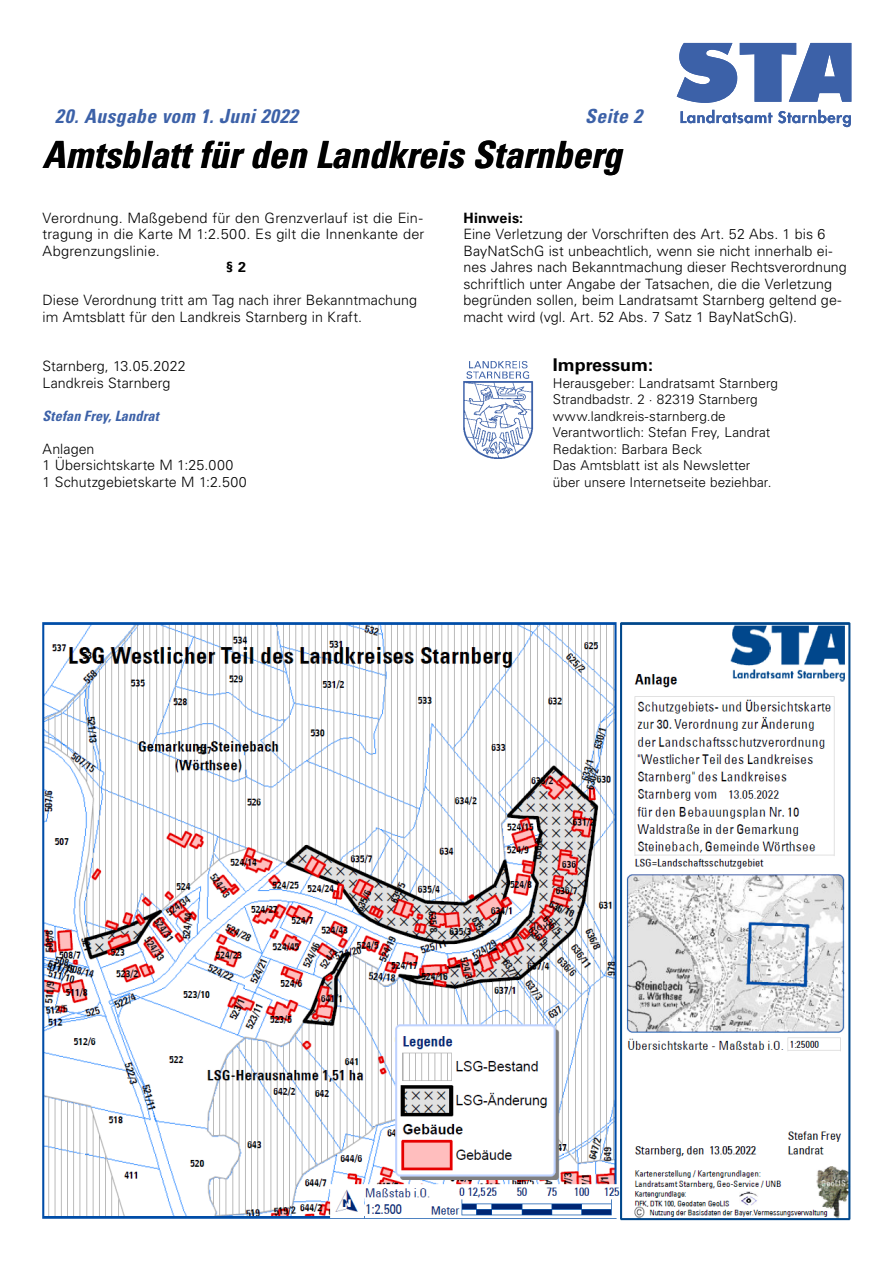
<style>
.page{position:relative;width:893px;height:1263px;background:#fff}
.page>*{position:absolute;margin:0;border:0;box-sizing:border-box;transform-origin:0 0}
.Haupt-Titel{font:italic 700 condensed 37.5px "Univers LT Std";color:#000}
.Ausgabe-Nr{font:italic 700 condensed 19.5px "Univers LT Std";letter-spacing:.025em;color:#3c61a8}
.t1{font:700 17.4px "Univers LT Std";color:#000}
.Fliesstext{font:300 14.25px/16.5px "Univers LT Std";letter-spacing:.005em;color:#000}
.Abschlusszeile-1{font:italic 700 condensed 14.25px "Univers LT Std";letter-spacing:.01em;color:#3c61a8}
.Fliesstext_bold{font:700 14.25px "Univers LT Std";letter-spacing:.015em;color:#000}
.Fliesstext_bold_zent{font:700 14.25px "Univers LT Std";color:#000}
.Fliesstext-2{font:300 13.5px "Univers LT Std";letter-spacing:.005em;color:#000}
</style>
<div class="page">
<svg style="left:677px;top:43px;width:174px;height:60px"></svg>
<svg style="left:681px;top:110px;width:91px;height:13px"></svg>
<svg style="left:778px;top:110px;width:73px;height:17px"></svg>
<img style="left:463px;top:361px;width:71px;height:98px">
<img style="left:43px;top:622px;width:807px;height:598px">
<p class="Ausgabe-Nr" style="left:55px;top:104px;width:244px">20. Ausgabe vom 1. Juni 2022</p>
<p class="Ausgabe-Nr" style="left:585px;top:104px;width:58px">Seite 2</p>
<p class="Haupt-Titel" style="left:43px;top:132px;width:581px">Amtsblatt für den Landkreis Starnberg</p>
<p class="Fliesstext" style="left:43px;top:210px;width:383px;text-align:justify">Verordnung. Maßgebend für den Grenzverlauf ist die Ein&shy;tragung in die Karte M 1:2.500. Es gilt die Innenkante der Abgrenzungslinie.</p>
<p class="Fliesstext_bold_zent" style="left:226px;top:259px;width:22px">§ 2</p>
<p class="Fliesstext" style="left:43px;top:292px;width:376px">Diese Verordnung tritt am Tag nach ihrer Bekanntmachung im Amtsblatt für den Landkreis Starnberg in Kraft.</p>
<p class="Fliesstext" style="left:43px;top:358px;width:145px">Starnberg, 13.05.2022</p>
<p class="Fliesstext" style="left:43px;top:375px;width:129px">Landkreis Starnberg</p>
<p class="Abschlusszeile-1" style="left:43px;top:407px;width:118px">Stefan Frey, Landrat</p>
<p class="Fliesstext" style="left:43px;top:441px;width:54px">Anlagen</p>
<p class="Fliesstext" style="left:43px;top:457px;width:192px">1 Übersichtskarte M 1:25.000</p>
<p class="Fliesstext" style="left:43px;top:474px;width:206px">1 Schutzgebietskarte M 1:2.500</p>
<p class="Fliesstext_bold" style="left:463px;top:210px;width:61px">Hinweis:</p>
<p class="Fliesstext" style="left:463px;top:226px;width:385px">Eine Verletzung der Vorschriften des Art. 52 Abs. 1 bis 6<br>BayNatSchG ist unbeachtlich, wenn sie nicht innerhalb ei&shy;nes Jahres nach Bekanntmachung dieser Rechtsverordnung schriftlich unter Angabe der Tatsachen, die die Verletzung begründen sollen, beim Landratsamt Starnberg geltend ge&shy;macht wird (vgl. Art. 52 Abs. 7 Satz 1 BayNatSchG).</p>
<p class="t1" style="left:553px;top:355px;width:102px">Impressum:</p>
<p class="Fliesstext-2" style="left:553px;top:375px;width:227px">Herausgeber: Landratsamt Starnberg</p>
<p class="Fliesstext-2" style="left:553px;top:391px;width:206px">Strandbadstr. 2 · 82319 Starnberg</p>
<p class="Fliesstext-2" style="left:553px;top:408px;width:174px">www.landkreis-starnberg.de</p>
<p class="Fliesstext-2" style="left:553px;top:424px;width:219px">Verantwortlich: Stefan Frey, Landrat</p>
<p class="Fliesstext-2" style="left:553px;top:441px;width:151px">Redaktion: Barbara Beck</p>
<p class="Fliesstext-2" style="left:553px;top:457px;width:199px">Das Amtsblatt ist als Newsletter</p>
<p class="Fliesstext-2" style="left:553px;top:474px;width:220px">über unsere Internetseite beziehbar.</p>
</div>
